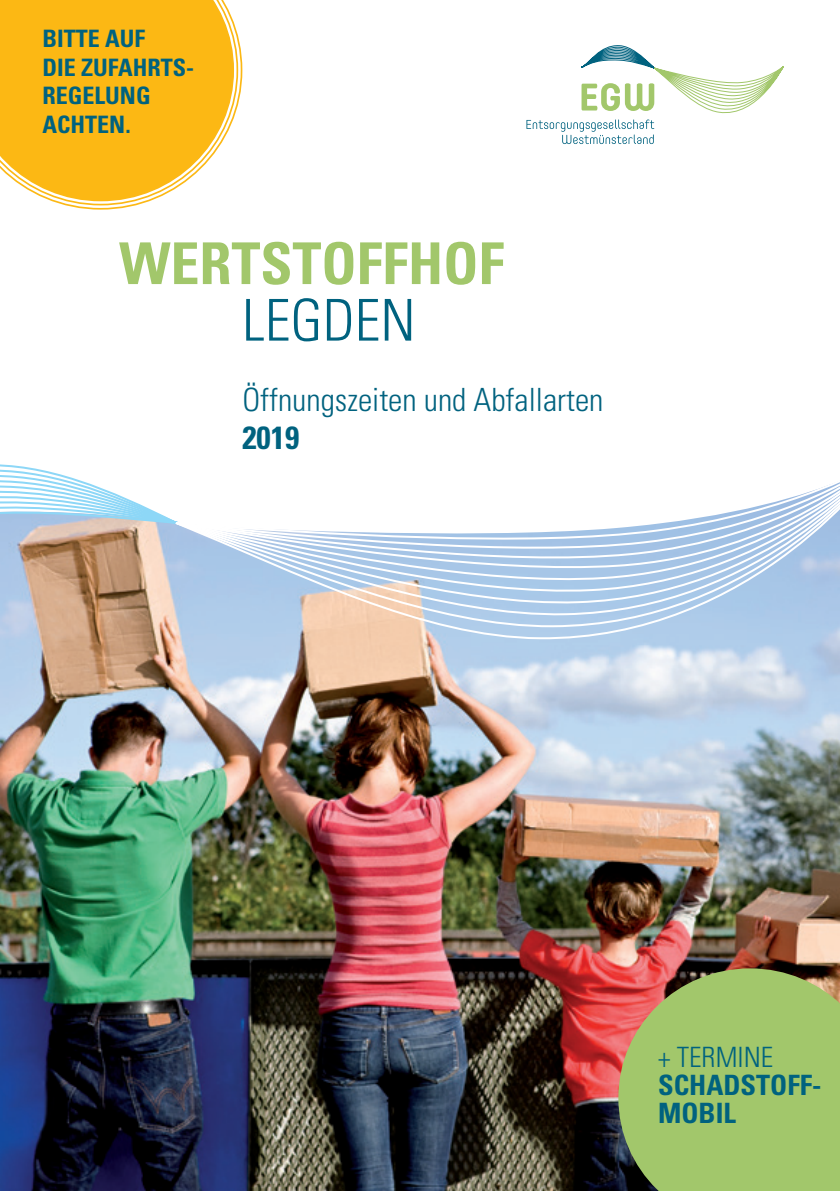
<style>
.page{position:relative;width:840px;height:1191px;background:#fff}
.page>*{position:absolute;margin:0;border:0;box-sizing:border-box;transform-origin:0 0}
.t1{font:700 condensed 57.6px "Univers";color:#a2c76b}
.t2{font:300 condensed 57.6px "Univers";color:#00627f}
.t3{font:300 condensed 32px "Univers";color:#00627f}
.t4{font:700 condensed 32px "Univers";color:#00627f}
.t5{font:700 condensed 28px/28.4px "Univers";color:#00627f}
.t6{font:300 condensed 28px "Univers";color:#00627f}
.t7{font:700 condensed 24px/28.4px "Univers";color:#00627f}
</style>
<div class="page">
<img style="left:0;top:555px;width:839px;height:636px">
<svg style="left:0;top:464px;width:173px;height:91px"></svg>
<svg style="left:173px;top:482px;width:666px;height:160px"></svg>
<svg style="left:618px;top:968px;width:221px;height:223px;background:#a0b766"></svg>
<svg style="left:526px;top:45px;width:257px;height:99px"></svg>
<svg style="left:64px;top:36px;width:178px;height:174px"></svg>
<svg style="left:52px;top:23px;width:186px;height:182px"></svg>
<svg style="left:0;top:0;width:234px;height:201px;background:#fcbf2b"></svg>
<p class="t7" style="left:43px;top:25px;width:153px">BITTE AUF<br>DIE ZUFAHRTS-<br>REGELUNG<br>ACHTEN.</p>
<h1 class="t1" style="left:119px;top:228px;width:386px">WERTSTOFFHOF</h1>
<h1 class="t2" style="left:242px;top:286px;width:175px">LEGDEN</h1>
<h2 class="t3" style="left:242px;top:380px;width:362px">Öffnungszeiten und Abfallarten</h2>
<h2 class="t4" style="left:242px;top:418px;width:58px">2019</h2>
<p class="t6" style="left:657px;top:1040px;width:117px">+ TERMINE</p>
<p class="t5" style="left:657px;top:1070px;width:165px">SCHADSTOFF-<br>MOBIL</p>
</div>
